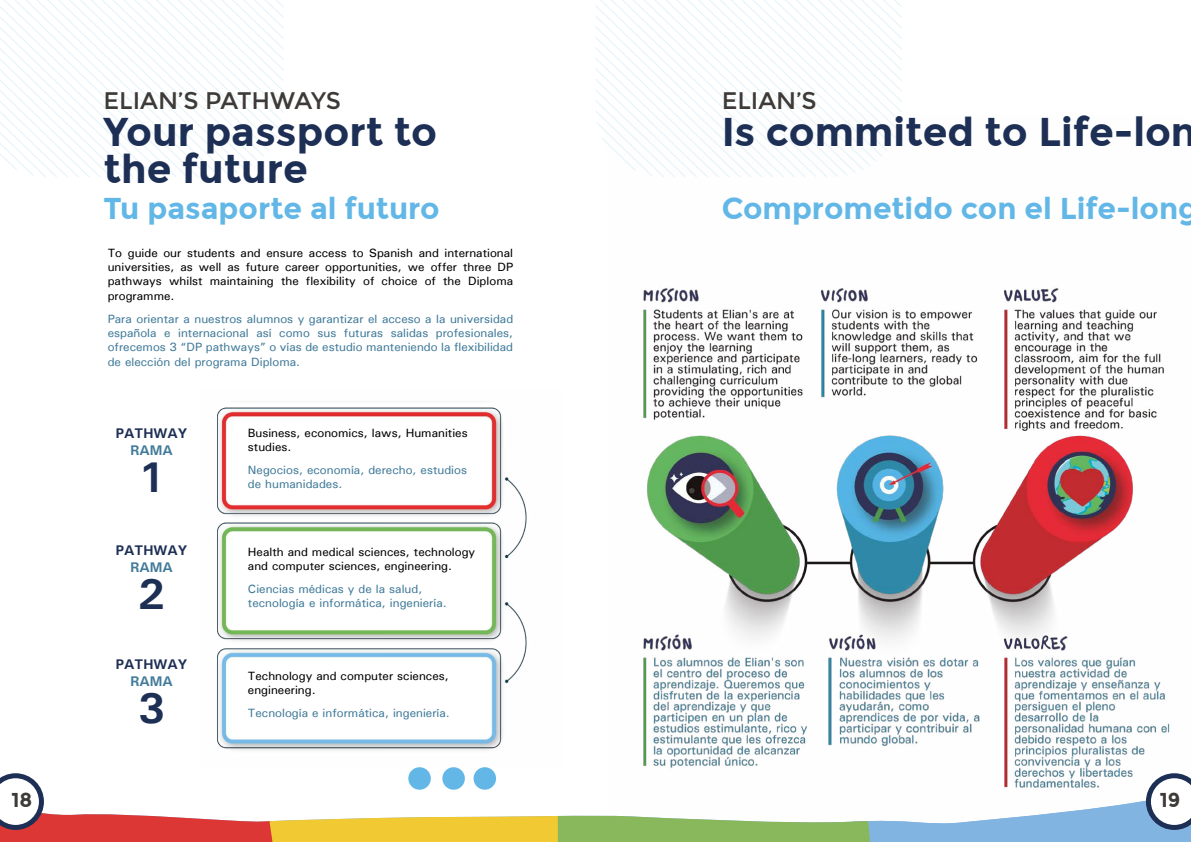
<style>
.page{position:relative;width:1191px;height:842px;background:#fff}
.page>*{position:absolute;margin:0;border:0;box-sizing:border-box;transform-origin:0 0}
.t1{font:700 43px "Utah";color:#1d2f55}
.t2{font:700 40px/37px "Montserrat";color:#1d2f55}
.t3{font:700 30px "Montserrat";color:#62b7e7}
.t4{font:24px "Montserrat";color:#3e3a37}
.t5{font:700 20px "Montserrat";color:#3e3a37}
.t6{font:700 14px "Utah";color:#1d2f55}
.t7{font:700 14px "Utah";color:#427b9a}
.t8{font:12px/14.4px "Utah";color:#427b9a}
.t9{font:12px/14.4px "Utah";color:#000}
</style>
<div class="page">
<img style="left:643px;top:288px;width:527px;height:500px">
<svg style="left:877px;top:800px;width:314px;height:42px;fill:#82b4e2"></svg>
<img style="left:217px;top:407px;width:310px;height:361px">
<svg style="left:0;top:0;width:283px;height:177px"></svg>
<svg style="left:595px;top:0;width:306px;height:177px"></svg>
<svg style="left:473px;top:767px;width:23px;height:23px"></svg>
<div style="left:442px;top:767px;width:23px;height:23px;background:#62b7e7;border-radius:50%"></div>
<div style="left:408px;top:767px;width:23px;height:23px;background:#62b7e7;border-radius:50%"></div>
<svg style="left:1146px;top:773px;width:45px;height:57px"></svg>
<svg style="left:0;top:773px;width:877px;height:69px"></svg>
<h3 class="t4" style="left:103px;top:86px;width:239px">ELIAN’S PATHWAYS</h3>
<h3 class="t4" style="left:721px;top:86px;width:96px">ELIAN’S</h3>
<h2 class="t2" style="left:103px;top:113px;width:335px">Your passport to the future</h2>
<h2 class="t2" style="left:721px;top:113px;width:476px">Is commited to Life-lon</h2>
<h3 class="t3" style="left:103px;top:190px;width:338px">Tu pasaporte al futuro</h3>
<h3 class="t3" style="left:721px;top:190px;width:478px">Comprometido con el Life-long</h3>
<p class="t9" style="left:108px;top:245px;width:407px;text-align:justify">To guide our students and ensure access to Spanish and international universities, as well as future career opportunities, we offer three DP pathways whilst maintaining the flexibility of choice of the Diploma programme.</p>
<p class="t8" style="left:108px;top:311px;width:407px;text-align:justify">Para orientar a nuestros alumnos y garantizar el acceso a la universidad española e internacional así como sus futuras salidas profesionales, ofrecemos 3 “DP pathways” o vías de estudio manteniendo la flexibilidad de elección del programa Diploma.</p>
<p class="t6" style="left:116px;top:425px;width:73px">PATHWAY</p>
<p class="t7" style="left:130px;top:442px;width:44px">RAMA</p>
<h1 class="t1" style="left:138px;top:451px;width:29px">1</h1>
<p class="t6" style="left:116px;top:541px;width:73px">PATHWAY</p>
<p class="t7" style="left:130px;top:558px;width:44px">RAMA</p>
<h1 class="t1" style="left:138px;top:568px;width:29px">2</h1>
<p class="t6" style="left:116px;top:656px;width:73px">PATHWAY</p>
<p class="t7" style="left:130px;top:673px;width:44px">RAMA</p>
<h1 class="t1" style="left:138px;top:682px;width:29px">3</h1>
<p class="t9" style="left:248px;top:425px;width:221px">Business, economics, laws, Humanities studies.</p>
<p class="t8" style="left:248px;top:463px;width:221px">Negocios, economía, derecho, estudios de humanidades.</p>
<p class="t9" style="left:248px;top:544px;width:229px">Health and medical sciences, technology and computer sciences, engineering.</p>
<p class="t8" style="left:248px;top:582px;width:200px">Ciencias médicas y de la salud, tecnología e informática, ingeniería.</p>
<p class="t9" style="left:248px;top:668px;width:202px">Technology and computer sciences, engineering.</p>
<p class="t8" style="left:248px;top:706px;width:203px">Tecnología e informática, ingeniería.</p>
<h3 class="t5" style="left:11px;top:788px;width:22px">18</h3>
<h3 class="t5" style="left:1159px;top:788px;width:22px">19</h3>
</div>
